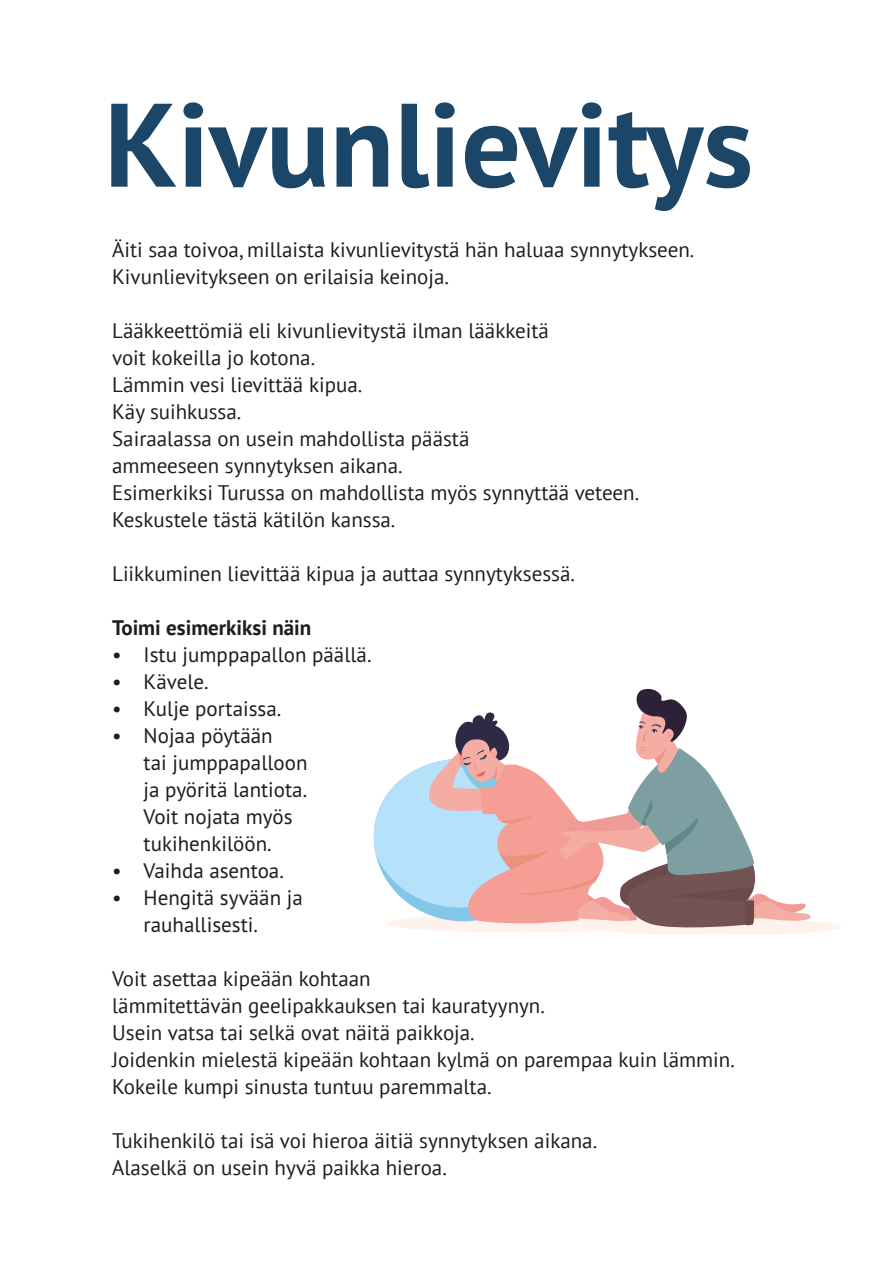
<style>
.page{position:relative;width:893px;height:1263px;background:#fff}
.page>*{position:absolute;margin:0;border:0;box-sizing:border-box;transform-origin:0 0}
.t1{font:700 118.5px "PT Sans";color:#1c4667}
.t2{font:21px/27px "PT Sans";color:#1d1d1b}
.t3{font:21px/27px "PT Sans Pro";color:#1d1d1b}
.t4{font:700 21px "PT Sans";color:#1d1d1b}
</style>
<div class="page">
<div style="left:589px;top:918px;width:252px;height:17px;background:#fef2ed;border-radius:50%"></div>
<svg style="left:374px;top:689px;width:443px;height:243px"></svg>
<h1 class="t1" style="left:104px;top:66px;width:651px">Kivunlievitys</h1>
<p class="t2" style="left:112px;top:236px;width:584px">Äiti saa toivoa, millaista kivunlievitystä hän haluaa synnytykseen.<br>Kivunlievitykseen on erilaisia keinoja.</p>
<p class="t2" style="left:112px;top:317px;width:529px">Lääkkeettömiä eli kivunlievitystä ilman lääkkeitä<br>voit kokeilla jo kotona.<br>Lämmin vesi lievittää kipua.<br>Käy suihkussa.<br>Sairaalassa on usein mahdollista päästä<br>ammeeseen synnytyksen aikana.<br>Esimerkiksi Turussa on mahdollista myös synnyttää veteen.<br>Keskustele tästä kätilön kanssa.</p>
<p class="t2" style="left:112px;top:560px;width:464px">Liikkuminen lievittää kipua ja auttaa synnytyksessä.</p>
<p class="t4" style="left:112px;top:614px;width:201px">Toimi esimerkiksi näin</p>
<p class="t3" style="left:112px;top:641px;width:261px">• Istu jumppapallon päällä.</p>
<p class="t3" style="left:112px;top:668px;width:98px">• Kävele.</p>
<p class="t3" style="left:112px;top:695px;width:171px">• Kulje portaissa.</p>
<p class="t3" style="left:144px;top:722px;width:165px;text-indent:-32px">• Nojaa pöytään<br>tai jumppapalloon ja pyöritä lantiota.<br>Voit nojata myös tukihenkilöön.</p>
<p class="t3" style="left:112px;top:857px;width:173px">• Vaihda asentoa.</p>
<p class="t3" style="left:144px;top:884px;width:161px;text-indent:-32px">• Hengitä syvään ja rauhallisesti.</p>
<p class="t2" style="left:112px;top:965px;width:624px">Voit asettaa kipeään kohtaan<br>lämmitettävän geelipakkauksen tai kauratyynyn.<br>Usein vatsa tai selkä ovat näitä paikkoja.<br>Joidenkin mielestä kipeään kohtaan kylmä on parempaa kuin lämmin.<br>Kokeile kumpi sinusta tuntuu paremmalta.</p>
<p class="t2" style="left:112px;top:1127px;width:487px">Tukihenkilö tai isä voi hieroa äitiä synnytyksen aikana.<br>Alaselkä on usein hyvä paikka hieroa.</p>
</div>
